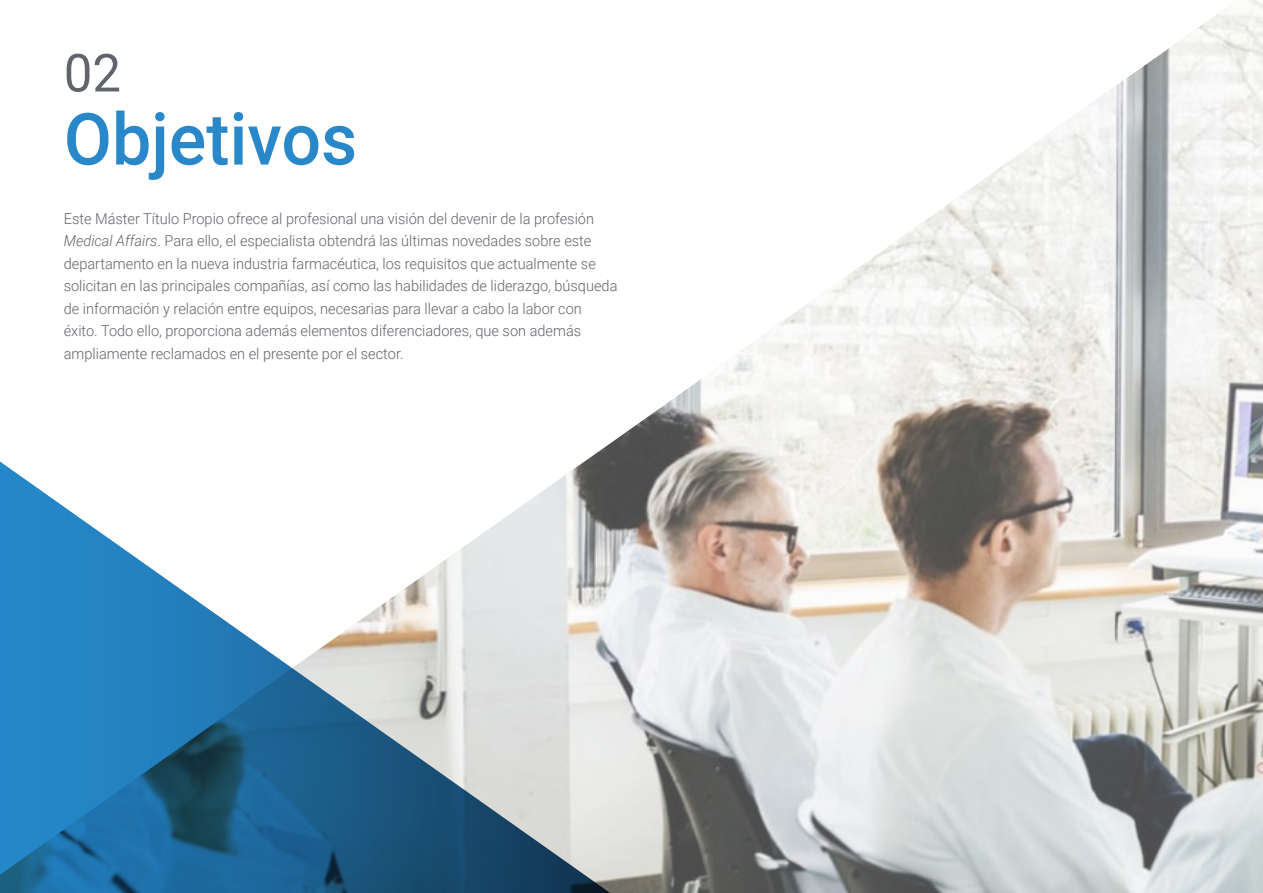
<style>
.page{position:relative;width:1263px;height:893px;background:#fff}
.page>*{position:absolute;margin:0;border:0;box-sizing:border-box;transform-origin:0 0}
.t1{font:500 72px "Roboto";color:#2988c9}
.t2{font:52.5px "Roboto";color:#61646a}
.t3{font:300 15px/22.5px "Roboto";color:#61646a}
.s1{font-style:italic}
</style>
<div class="page">
<img style="left:606px;top:0;width:657px;height:893px">
<svg style="left:0;top:446px;width:640px;height:447px"></svg>
<h2 class="t2" style="left:64px;top:36px;width:59px">02</h2>
<h1 class="t1" style="left:64px;top:89px;width:295px">Objetivos</h1>
<p class="t3" style="left:64px;top:207px;width:555px">Este Máster Título Propio ofrece al profesional una visión del devenir de la profesión <span class="s1">Medical Affairs</span>. Para ello, el especialista obtendrá las últimas novedades sobre este departamento en la nueva industria farmacéutica, los requisitos que actualmente se solicitan en las principales compañías, así como las habilidades de liderazgo, búsqueda de información y relación entre equipos, necesarias para llevar a cabo la labor con éxito. Todo ello, proporciona además elementos diferenciadores, que son además ampliamente reclamados en el presente por el sector.</p>
</div>
